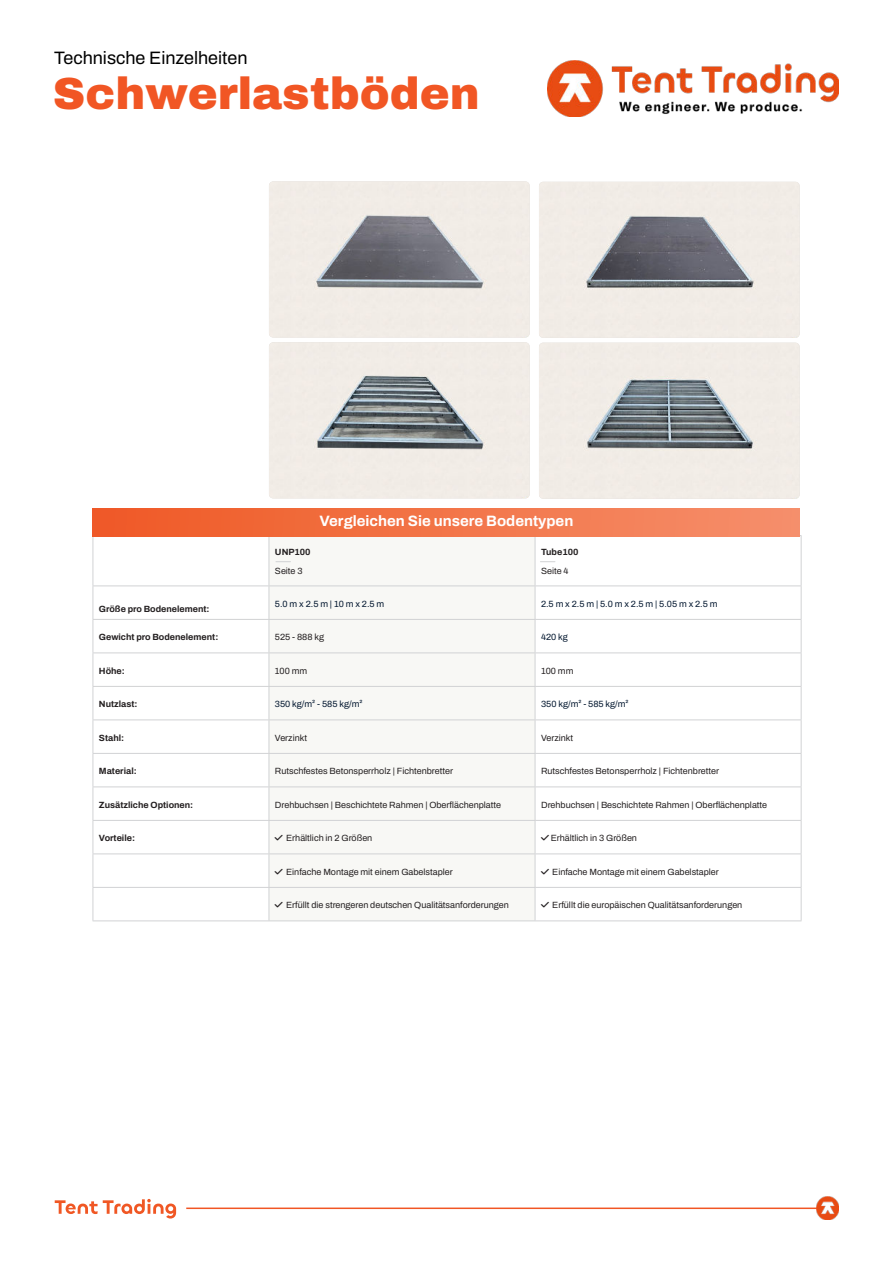
<style>
.page{position:relative;width:893px;height:1263px;background:#fff}
.page>*{position:absolute;margin:0;border:0;box-sizing:border-box;transform-origin:0 0}
.t1{font:900 45px "Archivo";color:#f15624}
.t2{font:18px "Archivo";color:#000}
.t3{font:700 15px "Archivo";color:#fff}
.t4{font:9px "Archivo";color:#231f20}
.t5{font:700 9px "Archivo";color:#231f20}
.t6{font:9px "Archivo";color:#041830}
</style>
<div class="page">
<svg style="left:54px;top:1199px;width:122px;height:20px"></svg>
<hr style="left:186px;top:1207px;width:634px;height:2px;background:#f15624">
<img style="left:816px;top:1197px;width:23px;height:22px">
<img style="left:548px;top:61px;width:291px;height:55px">
<div style="left:270px;top:536px;width:265px;height:384px;background:#f8f8f5"></div>
<svg style="left:536px;top:536px;width:265px;height:384px"></svg>
<hr style="left:93px;top:536px;width:1px;height:49px;background:#d1d2d4">
<hr style="left:93px;top:585px;width:176px;height:1px;background:#d1d2d4">
<hr style="left:93px;top:586px;width:1px;height:33px;background:#d1d2d4">
<hr style="left:93px;top:619px;width:176px;height:1px;background:#d1d2d4">
<hr style="left:93px;top:620px;width:1px;height:32px;background:#d1d2d4">
<hr style="left:93px;top:652px;width:176px;height:1px;background:#d1d2d4">
<hr style="left:93px;top:653px;width:1px;height:33px;background:#d1d2d4">
<hr style="left:93px;top:686px;width:176px;height:1px;background:#d1d2d4">
<hr style="left:93px;top:687px;width:1px;height:32px;background:#d1d2d4">
<hr style="left:93px;top:719px;width:176px;height:1px;background:#d1d2d4">
<hr style="left:93px;top:720px;width:1px;height:33px;background:#d1d2d4">
<hr style="left:93px;top:753px;width:176px;height:1px;background:#d1d2d4">
<hr style="left:93px;top:754px;width:1px;height:32px;background:#d1d2d4">
<hr style="left:93px;top:786px;width:176px;height:1px;background:#d1d2d4">
<hr style="left:93px;top:787px;width:1px;height:33px;background:#d1d2d4">
<hr style="left:93px;top:820px;width:176px;height:1px;background:#d1d2d4">
<hr style="left:93px;top:821px;width:1px;height:32px;background:#d1d2d4">
<hr style="left:93px;top:853px;width:176px;height:1px;background:#d1d2d4">
<hr style="left:93px;top:854px;width:1px;height:33px;background:#d1d2d4">
<hr style="left:93px;top:887px;width:176px;height:1px;background:#d1d2d4">
<hr style="left:93px;top:888px;width:1px;height:32px;background:#d1d2d4">
<hr style="left:93px;top:920px;width:176px;height:1px;background:#d1d2d4">
<hr style="left:269px;top:585px;width:266px;height:1px;background:#d1d2d4">
<hr style="left:269px;top:619px;width:266px;height:1px;background:#d1d2d4">
<hr style="left:269px;top:652px;width:266px;height:1px;background:#d1d2d4">
<hr style="left:269px;top:686px;width:266px;height:1px;background:#d1d2d4">
<hr style="left:269px;top:719px;width:266px;height:1px;background:#d1d2d4">
<hr style="left:269px;top:753px;width:266px;height:1px;background:#d1d2d4">
<hr style="left:269px;top:786px;width:266px;height:1px;background:#d1d2d4">
<hr style="left:269px;top:820px;width:266px;height:1px;background:#d1d2d4">
<hr style="left:269px;top:853px;width:266px;height:1px;background:#d1d2d4">
<hr style="left:269px;top:887px;width:266px;height:1px;background:#d1d2d4">
<hr style="left:269px;top:920px;width:266px;height:1px;background:#d1d2d4">
<hr style="left:269px;top:536px;width:1px;height:49px;background:#d1d2d4">
<hr style="left:535px;top:535px;width:266px;height:1px;background:#d1d2d4">
<hr style="left:535px;top:536px;width:1px;height:49px;background:#d1d2d4">
<hr style="left:801px;top:536px;width:1px;height:49px;background:#d1d2d4">
<hr style="left:269px;top:586px;width:1px;height:33px;background:#d1d2d4">
<hr style="left:535px;top:585px;width:266px;height:1px;background:#d1d2d4">
<hr style="left:535px;top:586px;width:1px;height:33px;background:#d1d2d4">
<hr style="left:801px;top:586px;width:1px;height:33px;background:#d1d2d4">
<hr style="left:269px;top:620px;width:1px;height:32px;background:#d1d2d4">
<hr style="left:535px;top:619px;width:266px;height:1px;background:#d1d2d4">
<hr style="left:535px;top:620px;width:1px;height:32px;background:#d1d2d4">
<hr style="left:801px;top:620px;width:1px;height:32px;background:#d1d2d4">
<hr style="left:269px;top:653px;width:1px;height:33px;background:#d1d2d4">
<hr style="left:535px;top:652px;width:266px;height:1px;background:#d1d2d4">
<hr style="left:535px;top:653px;width:1px;height:33px;background:#d1d2d4">
<hr style="left:801px;top:653px;width:1px;height:33px;background:#d1d2d4">
<hr style="left:269px;top:687px;width:1px;height:32px;background:#d1d2d4">
<hr style="left:535px;top:686px;width:266px;height:1px;background:#d1d2d4">
<hr style="left:535px;top:687px;width:1px;height:32px;background:#d1d2d4">
<hr style="left:801px;top:687px;width:1px;height:32px;background:#d1d2d4">
<hr style="left:269px;top:720px;width:1px;height:33px;background:#d1d2d4">
<hr style="left:535px;top:719px;width:266px;height:1px;background:#d1d2d4">
<hr style="left:535px;top:720px;width:1px;height:33px;background:#d1d2d4">
<hr style="left:801px;top:720px;width:1px;height:33px;background:#d1d2d4">
<hr style="left:269px;top:754px;width:1px;height:32px;background:#d1d2d4">
<hr style="left:535px;top:753px;width:266px;height:1px;background:#d1d2d4">
<hr style="left:535px;top:754px;width:1px;height:32px;background:#d1d2d4">
<hr style="left:801px;top:754px;width:1px;height:32px;background:#d1d2d4">
<hr style="left:269px;top:787px;width:1px;height:33px;background:#d1d2d4">
<hr style="left:535px;top:786px;width:266px;height:1px;background:#d1d2d4">
<hr style="left:535px;top:787px;width:1px;height:33px;background:#d1d2d4">
<hr style="left:801px;top:787px;width:1px;height:33px;background:#d1d2d4">
<hr style="left:269px;top:821px;width:1px;height:32px;background:#d1d2d4">
<hr style="left:535px;top:820px;width:266px;height:1px;background:#d1d2d4">
<hr style="left:535px;top:821px;width:1px;height:32px;background:#d1d2d4">
<hr style="left:801px;top:821px;width:1px;height:32px;background:#d1d2d4">
<hr style="left:269px;top:854px;width:1px;height:33px;background:#d1d2d4">
<hr style="left:535px;top:853px;width:266px;height:1px;background:#d1d2d4">
<hr style="left:535px;top:854px;width:1px;height:33px;background:#d1d2d4">
<hr style="left:801px;top:854px;width:1px;height:33px;background:#d1d2d4">
<hr style="left:269px;top:888px;width:1px;height:32px;background:#d1d2d4">
<hr style="left:535px;top:887px;width:266px;height:1px;background:#d1d2d4">
<hr style="left:535px;top:888px;width:1px;height:32px;background:#d1d2d4">
<hr style="left:801px;top:888px;width:1px;height:32px;background:#d1d2d4">
<hr style="left:535px;top:920px;width:266px;height:1px;background:#d1d2d4">
<div style="left:93px;top:508px;width:707px;height:28px;background:linear-gradient(to right,#ef5925,#f6906c)"></div>
<svg style="left:276px;top:561px;width:14px;height:1px"></svg>
<svg style="left:540px;top:561px;width:15px;height:1px"></svg>
<img style="left:269px;top:181px;width:261px;height:156px">
<img style="left:269px;top:342px;width:261px;height:156px">
<img style="left:539px;top:182px;width:261px;height:156px">
<img style="left:539px;top:343px;width:261px;height:156px">
<svg style="left:275px;top:835px;width:8px;height:6px"></svg>
<svg style="left:541px;top:835px;width:8px;height:6px"></svg>
<svg style="left:275px;top:868px;width:8px;height:6px"></svg>
<svg style="left:541px;top:868px;width:8px;height:6px"></svg>
<svg style="left:275px;top:902px;width:8px;height:5px"></svg>
<svg style="left:541px;top:902px;width:8px;height:5px"></svg>
<h2 class="t2" style="left:54px;top:49px;width:195px">Technische Einzelheiten</h2>
<h1 class="t1" style="left:53px;top:67px;width:428px">Schwerlastböden</h1>
<p class="t5" style="left:99px;top:605px;width:112px">Größe pro Bodenelement:</p>
<p class="t5" style="left:275px;top:548px;width:37px">UNP100</p>
<p class="t4" style="left:275px;top:567px;width:29px">Seite 3</p>
<h3 class="t3" style="left:320px;top:515px;width:255px">Vergleichen Sie unsere Bodentypen</h3>
<p class="t5" style="left:541px;top:548px;width:39px">Tube100</p>
<p class="t4" style="left:541px;top:567px;width:29px">Seite 4</p>
<p class="t6" style="left:275px;top:599px;width:111px">5.0 m x 2.5 m | 10 m x 2.5 m</p>
<p class="t6" style="left:541px;top:599px;width:178px">2.5 m x 2.5 m | 5.0 m x 2.5 m | 5.05 m x 2.5 m</p>
<p class="t5" style="left:99px;top:633px;width:121px">Gewicht pro Bodenelement:</p>
<p class="t4" style="left:275px;top:633px;width:51px">525 - 888 kg</p>
<p class="t6" style="left:541px;top:633px;width:28px">420 kg</p>
<p class="t5" style="left:99px;top:667px;width:27px">Höhe:</p>
<p class="t4" style="left:275px;top:666px;width:34px">100 mm</p>
<p class="t4" style="left:541px;top:666px;width:34px">100 mm</p>
<p class="t5" style="left:99px;top:700px;width:40px">Nutzlast:</p>
<p class="t6" style="left:275px;top:700px;width:89px">350 kg/m² - 585 kg/m²</p>
<p class="t6" style="left:541px;top:700px;width:89px">350 kg/m² - 585 kg/m²</p>
<p class="t5" style="left:99px;top:734px;width:27px">Stahl:</p>
<p class="t4" style="left:275px;top:733px;width:34px">Verzinkt</p>
<p class="t4" style="left:541px;top:733px;width:34px">Verzinkt</p>
<p class="t5" style="left:99px;top:767px;width:39px">Material:</p>
<p class="t4" style="left:275px;top:767px;width:180px">Rutschfestes Betonsperrholz | Fichtenbretter</p>
<p class="t4" style="left:541px;top:767px;width:180px">Rutschfestes Betonsperrholz | Fichtenbretter</p>
<p class="t5" style="left:99px;top:801px;width:96px">Zusätzliche Optionen:</p>
<p class="t4" style="left:275px;top:798px;width:228px">Drehbuchsen | Beschichtete Rahmen | Oberflächenplatte</p>
<p class="t4" style="left:541px;top:798px;width:228px">Drehbuchsen | Beschichtete Rahmen | Oberflächenplatte</p>
<p class="t5" style="left:99px;top:834px;width:38px">Vorteile:</p>
<p class="t4" style="left:286px;top:831px;width:88px">Erhältlich in 2 Größen</p>
<p class="t4" style="left:551px;top:831px;width:88px">Erhältlich in 3 Größen</p>
<p class="t4" style="left:286px;top:865px;width:168px">Einfache Montage mit einem Gabelstapler</p>
<p class="t4" style="left:552px;top:865px;width:168px">Einfache Montage mit einem Gabelstapler</p>
<p class="t4" style="left:286px;top:901px;width:224px">Erfüllt die strengeren deutschen Qualitätsanforderungen</p>
<p class="t4" style="left:552px;top:901px;width:192px">Erfüllt die europäischen Qualitätsanforderungen</p>
</div>
